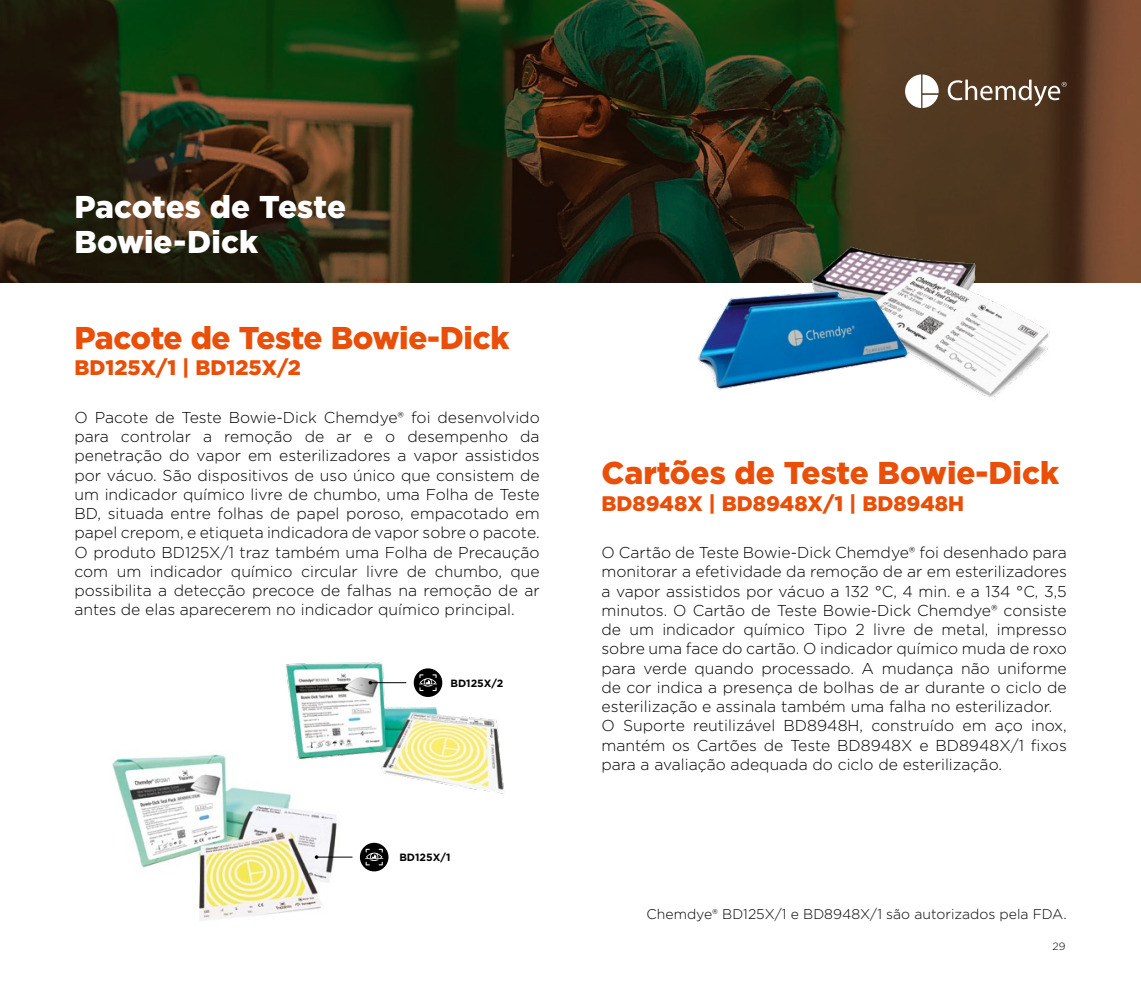
<style>
.page{position:relative;width:1141px;height:993px;background:#fff}
.page>*{position:absolute;margin:0;border:0;box-sizing:border-box;transform-origin:0 0}
.t1{font:900 31.5px "Gotham";letter-spacing:-.01em;color:#e94f09}
.t2{font:900 31.5px/35px "Gotham";color:#fff}
.t3{font:900 21px "Gotham";color:#e94f09}
.t4{font:300 15.75px/19.2px "Gotham";color:#000}
.t5{font:300 14px "Gotham";color:#000}
.t6{font:700 10.5px "Gotham";color:#000}
.t7{font:300 10.5px "Gotham";color:#000}
</style>
<div class="page">
<svg style="left:0;top:0;width:1141px;height:282px;background:#302f16"></svg>
<img style="left:112px;top:754px;width:241px;height:167px">
<img style="left:272px;top:662px;width:232px;height:154px">
<img style="left:796px;top:217px;width:273px;height:181px">
<svg style="left:948px;top:80px;width:119px;height:26px;background:#76614f"></svg>
<svg style="left:905px;top:74px;width:34px;height:34px"></svg>
<img style="left:686px;top:276px;width:234px;height:122px">
<hr style="left:317px;top:856px;width:35px;height:1px;background:#000">
<div style="left:360px;top:842px;width:28px;height:29px;background:#000;border-radius:50%"></div>
<svg style="left:365px;top:848px;width:18px;height:17px"></svg>
<hr style="left:370px;top:682px;width:36px;height:1px;background:#000">
<div style="left:414px;top:668px;width:28px;height:28px;background:#000;border-radius:50%"></div>
<svg style="left:419px;top:674px;width:18px;height:16px"></svg>
<h1 class="t2" style="left:74px;top:189px;width:273px">Pacotes de Teste<br>Bowie-Dick</h1>
<h1 class="t1" style="left:74px;top:316px;width:436px">Pacote de Teste Bowie-Dick</h1>
<h2 class="t3" style="left:74px;top:353px;width:228px">BD125X/1 | BD125X/2</h2>
<p class="t4" style="left:74px;top:407px;width:467px;text-align:justify">O Pacote de Teste Bowie-Dick Chemdye® foi desenvolvido para controlar a remoção de ar e o desempenho da penetração do vapor em esterilizadores a vapor assistidos por vácuo. São dispositivos de uso único que consistem de um indicador químico livre de chumbo, uma Folha de Teste BD, situada entre folhas de papel poroso, empacotado em papel crepom, e etiqueta indicadora de vapor sobre o pacote.<br>O produto BD125X/1 traz também uma Folha de Precaução com um indicador químico circular livre de chumbo, que possibilita a detecção precoce de falhas na remoção de ar antes de elas aparecerem no indicador químico principal.</p>
<p class="t6" style="left:450px;top:676px;width:54px">BD125X/2</p>
<p class="t6" style="left:399px;top:850px;width:53px">BD125X/1</p>
<h1 class="t1" style="left:601px;top:451px;width:459px">Cartões de Teste Bowie-Dick</h1>
<h2 class="t3" style="left:601px;top:488px;width:364px">BD8948X | BD8948X/1 | BD8948H</h2>
<p class="t4" style="left:601px;top:542px;width:467px">O Cartão de Teste Bowie-Dick Chemdye® foi desenhado para monitorar a efetividade da remoção de ar em esterilizadores a vapor assistidos por vácuo a 132 °C, 4 min. e a 134 °C, 3,5 minutos. O Cartão de Teste Bowie-Dick Chemdye® consiste de um indicador químico Tipo 2 livre de metal, impresso sobre uma face do cartão. O indicador químico muda de roxo para verde quando processado. A mudança não uniforme de cor indica a presença de bolhas de ar durante o ciclo de esterilização e assinala também uma falha no esterilizador.<br>O Suporte reutilizável BD8948H, construído em aço inox, mantém os Cartões de Teste BD8948X e BD8948X/1 fixos para a avaliação adequada do ciclo de esterilização.</p>
<p class="t5" style="left:647px;top:904px;width:421px">Chemdye® BD125X/1 e BD8948X/1 são autorizados pela FDA.</p>
<p class="t7" style="left:1053px;top:939px;width:14px">29</p>
</div>
